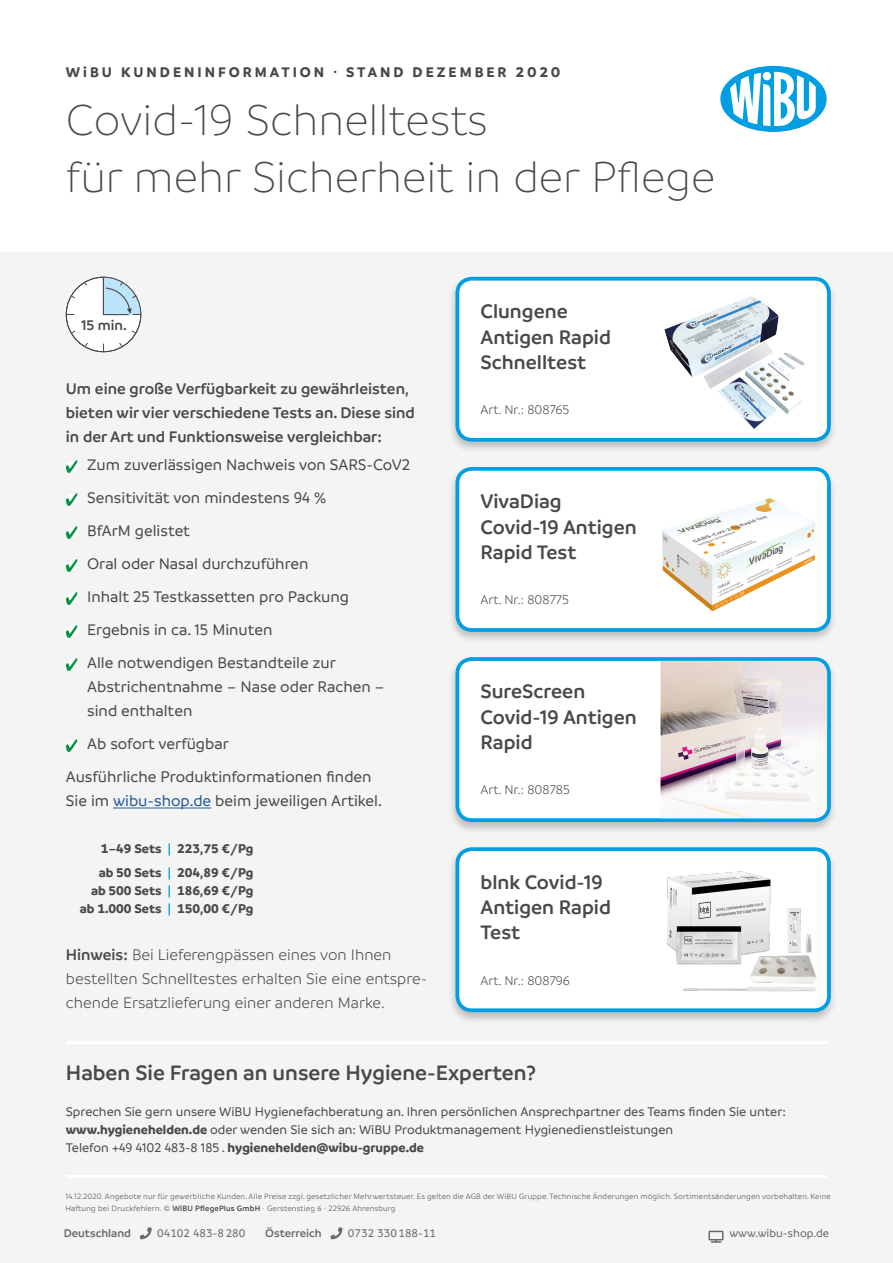
<style>
.page{position:relative;width:893px;height:1263px;background:#fff}
.page>*{position:absolute;margin:0;border:0;box-sizing:border-box;transform-origin:0 0}
.t1{font:300 46.5px/57px "Branding";color:#494948}
.t2{font:600 22.5px "Branding";color:#494948}
.t3{font:600 21px/25.5px "Branding";color:#494948}
.t4{font:500 16.5px/33px "Branding";color:#494948}
.t5{font:300 16.5px/24px "Branding";color:#494948}
.t6{font:600 16.5px/24px "Branding";color:#494948}
.t7{font:700 15px "Branding";letter-spacing:.2em;color:#494948}
.t8{font:600 15px "Branding";color:#494948}
.t9{font:500 13.5px/18px "Branding";color:#494948}
.t10{font:700 13.5px/24.5px "Branding";color:#494948}
.t11{font:300 13.5px "Branding";color:#494948}
.t12{font:500 12px "Branding";color:#6a6969}
.t13{font:600 12px "Branding";color:#6a6969}
.t14{font:300 8.25px/12px "Branding";letter-spacing:.02em;color:#494948}
.s1{color:#245a9c}
.s2{color:#009ee3}
.s3{font-weight:600}
.s4{font-weight:700}
</style>
<div class="page">
<div style="left:0;top:253px;width:893px;height:1010px;background:#f4f4f4"></div>
<div style="left:448px;top:465px;width:389px;height:179px;background:#1a1a18;opacity:.25"></div>
<div style="left:457px;top:469px;width:372px;height:161px;background:#fff;border-radius:15px"></div>
<div style="left:455px;top:467px;width:376px;height:165px;border:4px solid #009ee3;border-radius:15px"></div>
<img style="left:662px;top:498px;width:153px;height:113px">
<div style="left:448px;top:845px;width:389px;height:179px;background:#1a1a18;opacity:.25"></div>
<div style="left:457px;top:849px;width:372px;height:161px;background:#fff;border-radius:15px"></div>
<div style="left:455px;top:847px;width:376px;height:165px;border:4px solid #009ee3;border-radius:15px"></div>
<img style="left:666px;top:871px;width:151px;height:121px">
<div style="left:448px;top:275px;width:389px;height:179px;background:#1a1a18;opacity:.25"></div>
<div style="left:457px;top:279px;width:372px;height:161px;background:#fff;border-radius:15px"></div>
<div style="left:455px;top:277px;width:376px;height:165px;border:4px solid #009ee3;border-radius:15px"></div>
<img style="left:664px;top:296px;width:141px;height:133px">
<div style="left:448px;top:655px;width:389px;height:179px;background:#1a1a18;opacity:.25"></div>
<div style="left:457px;top:659px;width:372px;height:161px;background:#fff;border-radius:15px"></div>
<div style="left:455px;top:657px;width:376px;height:165px;border:4px solid #009ee3;border-radius:15px"></div>
<img style="left:660px;top:661px;width:167px;height:157px">
<hr style="left:113px;top:807px;width:98px;height:1px;background:#245a9c">
<div style="left:66px;top:461px;width:12px;height:11px;background:#fff;border-radius:50%"></div>
<svg style="left:66px;top:460px;width:11px;height:13px"></svg>
<div style="left:66px;top:494px;width:12px;height:11px;background:#fff;border-radius:50%"></div>
<svg style="left:66px;top:493px;width:11px;height:13px"></svg>
<div style="left:66px;top:527px;width:12px;height:11px;background:#fff;border-radius:50%"></div>
<svg style="left:66px;top:526px;width:11px;height:13px"></svg>
<div style="left:66px;top:560px;width:12px;height:11px;background:#fff;border-radius:50%"></div>
<svg style="left:66px;top:559px;width:11px;height:13px"></svg>
<div style="left:66px;top:593px;width:12px;height:11px;background:#fff;border-radius:50%"></div>
<svg style="left:66px;top:592px;width:11px;height:13px"></svg>
<div style="left:66px;top:626px;width:12px;height:11px;background:#fff;border-radius:50%"></div>
<svg style="left:66px;top:625px;width:11px;height:13px"></svg>
<div style="left:66px;top:659px;width:12px;height:11px;background:#fff;border-radius:50%"></div>
<svg style="left:66px;top:658px;width:11px;height:13px"></svg>
<div style="left:66px;top:740px;width:12px;height:11px;background:#fff;border-radius:50%"></div>
<svg style="left:66px;top:739px;width:11px;height:13px"></svg>
<div style="left:66px;top:277px;width:75px;height:75px;background:#fff;border-radius:50%"></div>
<svg style="left:84px;top:342px;width:4px;height:5px"></svg>
<svg style="left:70px;top:295px;width:5px;height:4px"></svg>
<svg style="left:131px;top:330px;width:6px;height:4px"></svg>
<svg style="left:83px;top:281px;width:5px;height:5px"></svg>
<svg style="left:103px;top:277px;width:38px;height:38px"></svg>
<hr style="left:66px;top:1041px;width:761px;height:3px;background:#fff">
<hr style="left:66px;top:1175px;width:761px;height:3px;background:#fff">
<svg style="left:140px;top:1227px;width:12px;height:12px"></svg>
<svg style="left:330px;top:1227px;width:12px;height:12px"></svg>
<svg style="left:708px;top:1231px;width:15px;height:12px"></svg>
<div style="left:720px;top:66px;width:107px;height:66px;background:#009ee3;border-radius:50%"></div>
<svg style="left:730px;top:72px;width:86px;height:54px"></svg>
<p class="t7" style="left:66px;top:63px;width:496px">WiBU KUNDENINFORMATION · STAND DEZEMBER 2020</p>
<h1 class="t1" style="left:66px;top:92px;width:651px">Covid-19 Schnelltests<br>für mehr Sicherheit in der Pflege</h1>
<p class="t8" style="left:81px;top:317px;width:47px">15 min.</p>
<p class="t6" style="left:66px;top:376px;width:351px">Um eine große Verfügbarkeit zu gewährleisten, bieten wir vier verschiedene Tests an. Diese sind in der Art und Funktionsweise vergleichbar:</p>
<p class="t4" style="left:87px;top:448px;width:325px">Zum zuverlässigen Nachweis von SARS-CoV2<br>Sensitivität von mindestens 94 %<br>BfArM gelistet<br>Oral oder Nasal durchzuführen<br>Inhalt 25 Testkassetten pro Packung<br>Ergebnis in ca. 15 Minuten<br>Alle notwendigen Bestandteile zur</p>
<p class="t4" style="left:87px;top:675px;width:299px;line-height:24px">Abstrichentnahme – Nase oder Rachen – sind enthalten</p>
<p class="t4" style="left:66px;top:727px;width:307px;text-indent:21px">Ab sofort verfügbar<br>Ausführliche Produktinformationen finden</p>
<p class="t4" style="left:66px;top:784px;width:317px">Sie im <span class="s1">wibu-shop.de</span> beim jeweiligen Artikel.</p>
<p class="t10" style="left:99px;top:836px;width:156px">1–49 Sets <span class="s2">|</span> 223,75 €/Pg ab 50 Sets <span class="s2">|</span> 204,89 €/Pg</p>
<p class="t10" style="left:80px;top:882px;width:175px;line-height:18px;text-align:right">ab 500 Sets <span class="s2">|</span> 186,69 €/Pg ab 1.000 Sets <span class="s2">|</span> 150,00 €/Pg</p>
<p class="t5" style="left:66px;top:943px;width:363px"><span class="s3">Hinweis:</span> Bei Lieferengpässen eines von Ihnen bestellten Schnelltestes erhalten Sie eine entspre&shy;chende Ersatzlieferung einer anderen Marke.</p>
<p class="t3" style="left:480px;top:298px;width:132px">Clungene<br>Antigen Rapid<br>Schnelltest</p>
<p class="t11" style="left:480px;top:403px;width:90px">Art. Nr.: 808765</p>
<p class="t3" style="left:480px;top:489px;width:158px">VivaDiag<br>Covid-19 Antigen<br>Rapid Test</p>
<p class="t11" style="left:480px;top:593px;width:90px">Art. Nr.: 808775</p>
<p class="t3" style="left:480px;top:679px;width:158px">SureScreen<br>Covid-19 Antigen<br>Rapid</p>
<p class="t11" style="left:480px;top:783px;width:91px">Art. Nr.: 808785</p>
<p class="t3" style="left:480px;top:869px;width:132px">blnk Covid-19<br>Antigen Rapid<br>Test</p>
<p class="t11" style="left:480px;top:973px;width:91px">Art. Nr.: 808796</p>
<h2 class="t2" style="left:66px;top:1060px;width:472px">Haben Sie Fragen an unsere Hygiene-Experten?</h2>
<p class="t9" style="left:66px;top:1102px;width:722px">Sprechen Sie gern unsere WiBU Hygienefachberatung an. Ihren persönlichen Ansprechpartner des Teams finden Sie unter: <span class="s4">www.hygienehelden.de</span> oder wenden Sie sich an: WiBU Produktmanagement Hygienedienstleistungen<br>Telefon +49 4102 483-8 185 . <span class="s4">hygienehelden@wibu-gruppe.de</span></p>
<p class="t14" style="left:65px;top:1190px;width:767px">14.12.2020. Angebote nur für gewerbliche Kunden. Alle Preise zzgl. gesetzlicher Mehrwertsteuer. Es gelten die AGB der WiBU Gruppe. Technische Änderungen möglich. Sortimentsänderungen vorbehalten. Keine<br>Haftung bei Druckfehlern. © <span class="s3">WiBU PflegePlus GmbH</span> · Gerstenstieg 6 · 22926 Ahrensburg</p>
<p class="t13" style="left:64px;top:1227px;width:69px">Deutschland</p>
<p class="t12" style="left:157px;top:1227px;width:90px">04102 483-8280</p>
<p class="t13" style="left:265px;top:1227px;width:58px">Österreich</p>
<p class="t12" style="left:348px;top:1227px;width:90px">0732 330188-11</p>
<p class="t12" style="left:729px;top:1227px;width:101px">www.wibu-shop.de</p>
</div>
